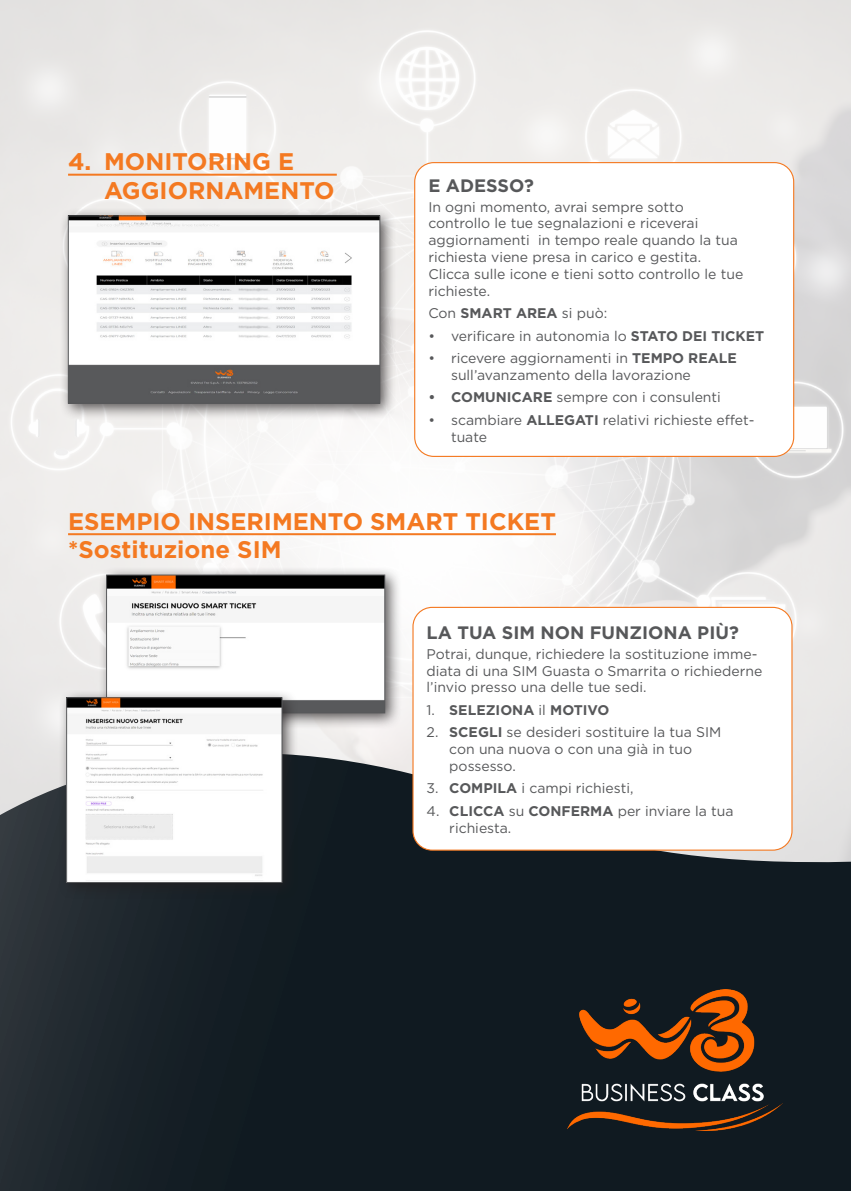
<style>
.page{position:relative;width:851px;height:1191px;background:#fff}
.page>*{position:absolute;margin:0;border:0;box-sizing:border-box;transform-origin:0 0}
.t1{font:700 24px/28.8px "Gotham";color:#f47921}
.t2{font:700 18px "Gotham";color:#57585a}
.t3{font:14px/16.8px "Gotham";color:#57585a}
.t4{font:700 14px "Gotham";color:#57585a}
.s1{font-weight:700}
.s2{font-weight:400}
</style>
<div class="page">
<img style="left:0;top:0;width:850px;height:753px">
<svg style="left:0;top:753px;width:850px;height:438px"></svg>
<hr style="left:68px;top:174px;width:269px;height:2px;background:#f47921">
<div style="left:414px;top:163px;width:379px;height:293px;background:#fff;border-radius:19px"></div>
<div style="left:414px;top:162px;width:380px;height:295px;border:1px solid #f47921;border-radius:19px"></div>
<div style="left:60px;top:207px;width:337px;height:213px;background:#231f20;opacity:.75"></div>
<img style="left:70px;top:218px;width:308px;height:183px">
<div style="left:68px;top:216px;width:312px;height:187px;border:1px solid #57585a"></div>
<hr style="left:68px;top:533px;width:488px;height:2px;background:#f47921">
<div style="left:98px;top:566px;width:303px;height:163px;background:#231f20;opacity:.75"></div>
<img style="left:108px;top:577px;width:275px;height:134px">
<div style="left:106px;top:575px;width:279px;height:138px;border:1px solid #57585a"></div>
<div style="left:58px;top:689px;width:240px;height:210px;background:#231f20;opacity:.75"></div>
<img style="left:68px;top:699px;width:212px;height:181px">
<div style="left:66px;top:697px;width:216px;height:185px;border:1px solid #57585a"></div>
<div style="left:413px;top:607px;width:378px;height:243px;background:#fff;border-radius:19px"></div>
<div style="left:412px;top:607px;width:380px;height:243px;border:1px solid #f47921;border-radius:19px"></div>
<img style="left:567px;top:989px;width:215px;height:141px">
<h1 class="t1" style="left:104px;top:147px;width:232px;text-indent:-36px">4. MONITORING E<br>AGGIORNAMENTO</h1>
<p class="t2" style="left:428px;top:174px;width:107px">E ADESSO?</p>
<p class="t3" style="left:428px;top:198px;width:316px">In ogni momento, avrai sempre sotto controllo le tue segnalazioni e riceverai aggiornamenti in tempo reale quando la tua richiesta viene presa in carico e gestita.<br>Clicca sulle icone e tieni sotto controllo le tue richieste.</p>
<p class="t3" style="left:428px;top:304px;width:180px">Con <span class="s1">SMART AREA</span> si può:</p>
<p class="t3" style="left:428px;top:327px;width:337px">• verificare in autonomia lo <span class="s1">STATO DEI TICKET</span></p>
<p class="t3" style="left:451px;top:349px;width:287px;text-indent:-23px">• ricevere aggiornamenti in <span class="s1">TEMPO REALE </span>sull’avanzamento della lavorazione</p>
<p class="t3" style="left:428px;top:388px;width:294px"><span class="s1">• COMUNICARE</span> sempre con i consulenti</p>
<p class="t3" style="left:451px;top:411px;width:305px;text-indent:-23px">• scambiare <span class="s1">ALLEGATI</span> relativi richieste effet&shy;tuate</p>
<h1 class="t1" style="left:68px;top:506px;width:489px">ESEMPIO INSERIMENTO SMART TICKET *Sostituzione SIM</h1>
<p class="t2" style="left:426px;top:621px;width:313px">LA TUA SIM NON FUNZIONA PIÙ?</p>
<p class="t3" style="left:426px;top:645px;width:337px">Potrai, dunque, richiedere la sostituzione imme&shy;diata di una SIM Guasta o Smarrita o richiederne l’invio presso una delle tue sedi.</p>
<p class="t4" style="left:426px;top:700px;width:184px"><span class="s2">1.</span> SELEZIONA <span class="s2">il</span> MOTIVO</p>
<p class="t3" style="left:449px;top:723px;width:273px;text-indent:-23px">2. <span class="s1">SCEGLI</span> se desideri sostituire la tua SIM con una nuova o con una già in tuo possesso.</p>
<p class="t3" style="left:426px;top:780px;width:208px">3. <span class="s1">COMPILA</span> i campi richiesti,</p>
<p class="t3" style="left:449px;top:802px;width:285px;text-indent:-23px">4. <span class="s1">CLICCA</span> su <span class="s1">CONFERMA</span> per inviare la tua richiesta.</p>
</div>
